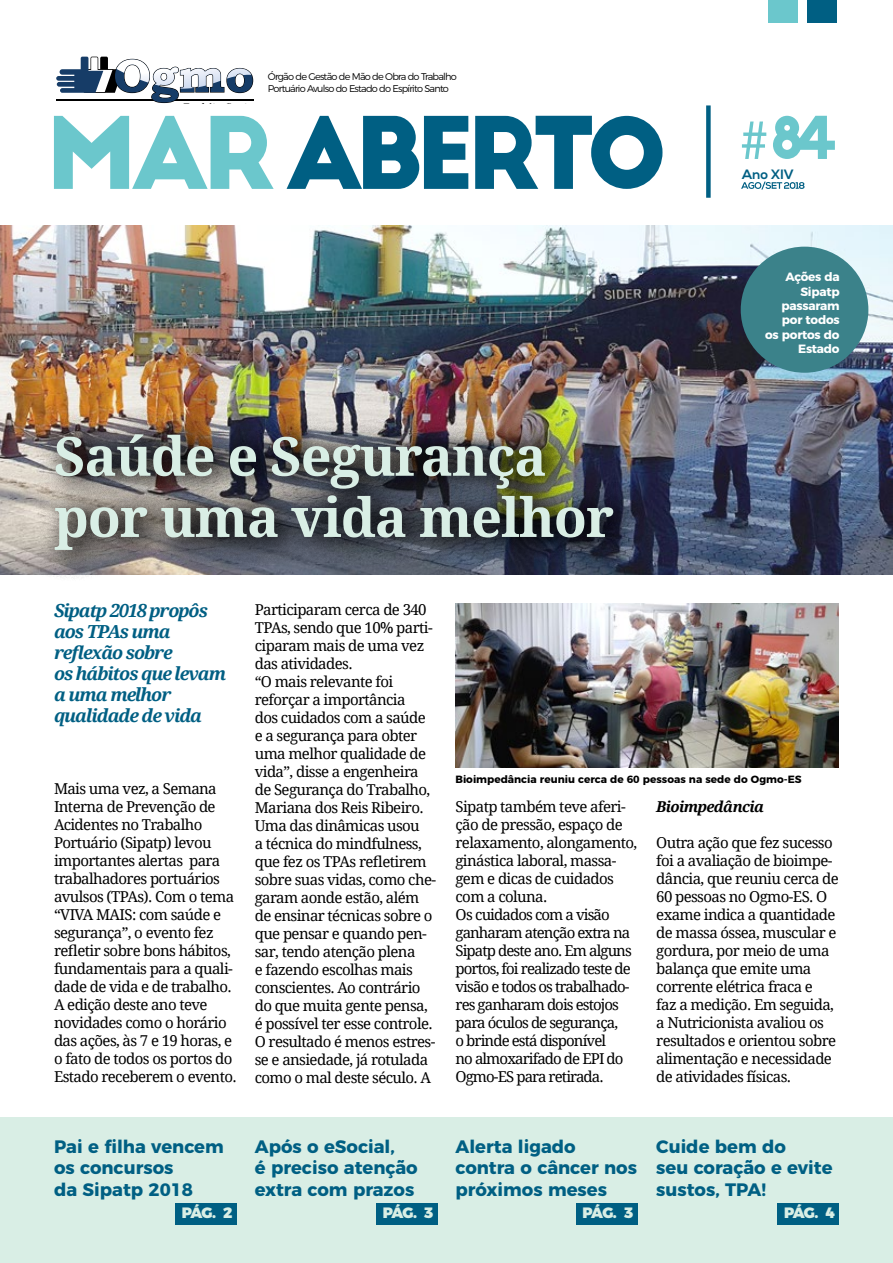
<style>
.page{position:relative;width:893px;height:1263px;background:#fff}
.page>*{position:absolute;margin:0;border:0;box-sizing:border-box;transform-origin:0 0}
.t1{font:700 54px/61.2px "Droid Serif";letter-spacing:-.02em;color:#d9eee5}
.t2{font:700 18px/21.6px "Montserrat";color:#005f83}
.t3{font:italic 700 18px/21px "Droid Serif";letter-spacing:-.06em;color:#015f83}
.t4{font:15px/18px "Droid Serif";letter-spacing:-.04em;color:#000}
.t5{font:15px/18px "Droid Serif";letter-spacing:-.06em;color:#000}
.t6{font:900 15px "Montserrat";letter-spacing:-.08em;color:#d9eee5}
.t7{font:italic 700 15px "Droid Serif";letter-spacing:-.04em;color:#000}
.t8{font:700 13.5px "Nexa";color:#005f83}
.t9{font:700 12px/14.4px "Montserrat";letter-spacing:-.02em;color:#fff;text-align:right}
.t10{font:700 10.5px "Montserrat";color:#000}
.t11{font:300 9.75px/12.8px "Montserrat";letter-spacing:-.08em;color:#000}
</style>
<div class="page">
<div style="left:0;top:1118px;width:893px;height:145px;background:#d9eee5"></div>
<div style="left:175px;top:1203px;width:62px;height:21px;background:#005f83"></div>
<div style="left:376px;top:1203px;width:62px;height:21px;background:#005f83"></div>
<div style="left:576px;top:1203px;width:62px;height:21px;background:#005f83"></div>
<div style="left:778px;top:1203px;width:61px;height:21px;background:#005f83"></div>
<div style="left:769px;top:0;width:29px;height:22px;background:#6bc7cc"></div>
<div style="left:807px;top:0;width:30px;height:22px;background:#005f83"></div>
<svg style="left:54px;top:116px;width:220px;height:73px"></svg>
<svg style="left:287px;top:116px;width:181px;height:73px"></svg>
<svg style="left:475px;top:116px;width:187px;height:73px"></svg>
<div style="left:706px;top:105px;width:5px;height:93px;background:#005f83"></div>
<hr style="left:57px;top:99px;width:197px;height:2px;background:#000">
<svg style="left:56px;top:57px;width:197px;height:46px"></svg>
<img style="left:0;top:225px;width:893px;height:349px">
<img style="left:456px;top:603px;width:383px;height:165px">
<div style="left:35px;top:408px;width:614px;height:174px;background:#000;opacity:.75"></div>
<svg style="left:741px;top:181px;width:64px;height:9px"></svg>
<svg style="left:742px;top:122px;width:24px;height:37px"></svg>
<svg style="left:773px;top:116px;width:62px;height:43px"></svg>
<div style="left:741px;top:247px;width:127px;height:126px;background:#3b828a;border-radius:50%"></div>
<p class="t11" style="left:268px;top:69px;width:191px">Órgão de Gestão de Mão de Obra do Trabalho<br>Portuário Avulso do Estado do Espírito Santo</p>
<h1 class="t1" style="left:54px;top:424px;width:562px">Saúde e Segurança por uma vida melhor</h1>
<p class="t8" style="left:742px;top:166px;width:53px">Ano XIV</p>
<p class="t9" style="left:765px;top:269px;width:76px">Ações da<br>Sipatp passaram por todos<br>os portos do<br>Estado</p>
<p class="t3" style="left:54px;top:599px;width:174px">Sipatp 2018 propôs aos TPAs uma reflexão sobre<br>os hábitos que levam a uma melhor qualidade de vida</p>
<p class="t4" style="left:54px;top:779px;width:184px">Mais uma vez, a Semana<br>Interna de Prevenção de<br>Acidentes no Trabalho<br>Portuário (Sipatp) levou importantes alertas para trabalhadores portuários avulsos (TPAs). Com o tema “VIVA MAIS: com saúde e segurança”, o evento fez refletir sobre bons hábitos, fundamentais para a quali&shy;dade de vida e de trabalho.<br>A edição deste ano teve novidades como o horário das ações, às 7 e 19 horas, e o fato de todos os portos do<br>Estado receberem o evento.</p>
<p class="t4" style="left:255px;top:600px;width:183px">Participaram cerca de 340<br>TPAs, sendo que 10% parti&shy;ciparam mais de uma vez das atividades.<br>“O mais relevante foi reforçar a importância<br>dos cuidados com a saúde e a segurança para obter uma melhor qualidade de vida”, disse a engenheira de Segurança do Trabalho,<br>Mariana dos Reis Ribeiro.<br>Uma das dinâmicas usou<br>a técnica do mindfulness, que fez os TPAs refletirem sobre suas vidas, como che&shy;garam aonde estão, além de ensinar técnicas sobre o que pensar e quando pen&shy;sar, tendo atenção plena<br>e fazendo escolhas mais conscientes. Ao contrário do que muita gente pensa, é possível ter esse controle.<br>O resultado é menos estres&shy;se e ansiedade, já rotulada como o mal deste século. A</p>
<p class="t10" style="left:455px;top:770px;width:348px">Bioimpedância reuniu cerca de 60 pessoas na sede do Ogmo-ES</p>
<p class="t5" style="left:455px;top:797px;width:183px">Sipatp também teve aferi&shy;ção de pressão, espaço de relaxamento, alongamento, ginástica laboral, massa&shy;gem e dicas de cuidados com a coluna.<br>Os cuidados com a visão ganharam atenção extra na<br>Sipatp deste ano. Em alguns portos, foi realizado teste de visão e todos os trabalhado&shy;res ganharam dois estojos para óculos de segurança,<br>o brinde está disponível<br>no almoxarifado de EPI do<br>Ogmo-ES para retirada.</p>
<p class="t7" style="left:656px;top:796px;width:109px">Bioimpedância</p>
<p class="t4" style="left:656px;top:833px;width:184px">Outra ação que fez sucesso foi a avaliação de bioimpe&shy;dância, que reuniu cerca de<br>60 pessoas no Ogmo-ES. O exame indica a quantidade de massa óssea, muscular e gordura, por meio de uma balança que emite uma corrente elétrica fraca e<br>faz a medição. Em seguida, a Nutricionista avaliou os resultados e orientou sobre alimentação e necessidade de atividades físicas.</p>
<p class="t2" style="left:54px;top:1134px;width:171px">Pai e filha vencem os concursos<br>da Sipatp 2018</p>
<p class="t2" style="left:255px;top:1134px;width:165px">Após o eSocial,<br>é preciso atenção extra com prazos</p>
<p class="t2" style="left:455px;top:1134px;width:183px">Alerta ligado contra o câncer nos próximos meses</p>
<p class="t2" style="left:656px;top:1134px;width:178px">Cuide bem do<br>seu coração e evite sustos, TPA!</p>
<p class="t6" style="left:182px;top:1200px;width:52px">PÁG. 2</p>
<p class="t6" style="left:383px;top:1200px;width:52px">PÁG. 3</p>
<p class="t6" style="left:582px;top:1200px;width:52px">PÁG. 3</p>
<p class="t6" style="left:784px;top:1200px;width:52px">PÁG. 4</p>
</div>
